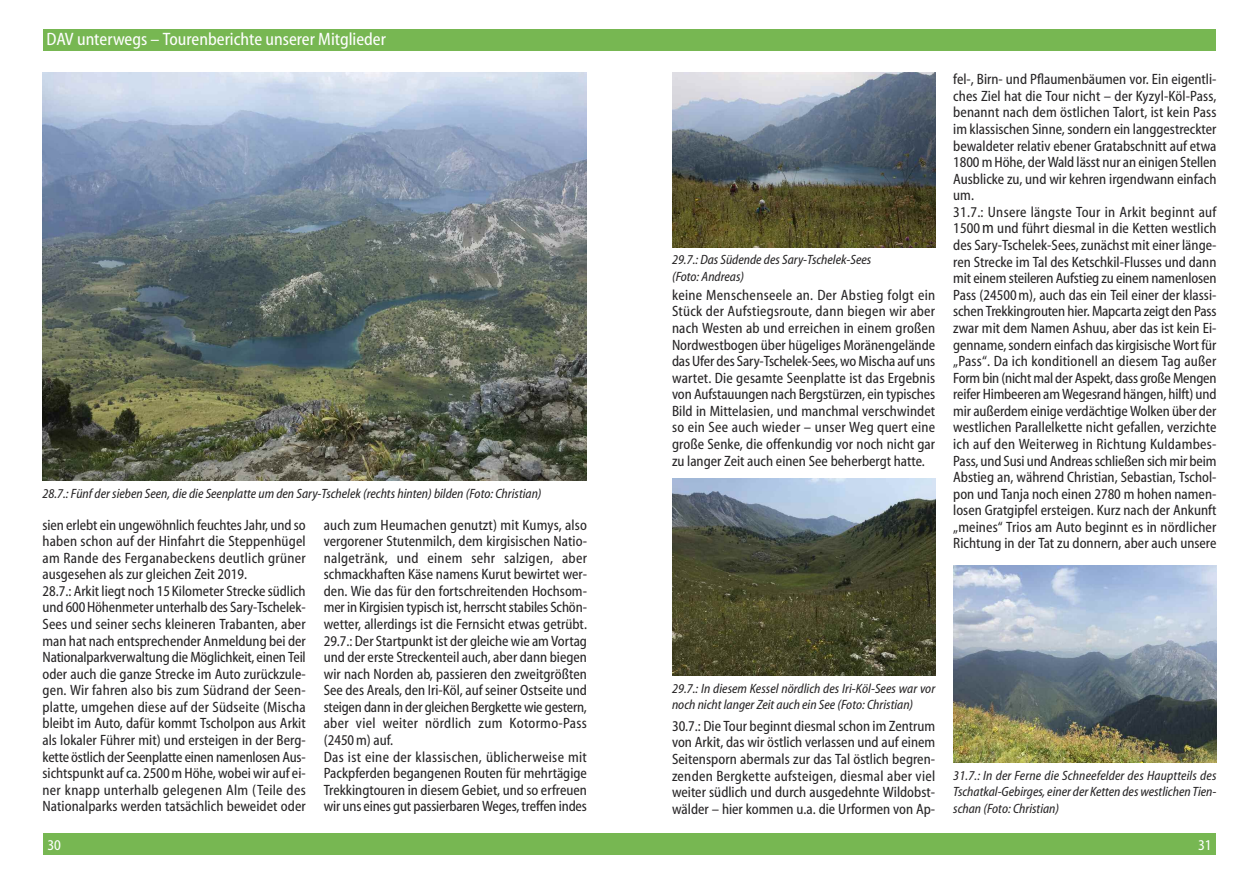
<style>
.page{position:relative;width:1259px;height:893px;background:#fff}
.page>*{position:absolute;margin:0;border:0;box-sizing:border-box;transform-origin:0 0}
.t1{font:condensed 18px "Myriad Web Pro";color:#fefefe}
.t2{font:condensed 15px/16.5px "Myriad Web Pro";color:#272526}
.t3{font:condensed 15px "Myriad Web Pro";color:#fefefe}
.t4{font:italic condensed 13.5px/16.2px "Myriad Web Pro";color:#272526}
.s1{font-size:16.5px}
</style>
<div class="page">
<div style="left:629px;top:833px;width:587px;height:21px;background:#77b752"></div>
<div style="left:629px;top:30px;width:587px;height:21px;background:#77b752"></div>
<div style="left:43px;top:833px;width:586px;height:21px;background:#77b752"></div>
<div style="left:43px;top:30px;width:586px;height:21px;background:#77b752"></div>
<img style="left:672px;top:72px;width:263px;height:176px">
<img style="left:672px;top:478px;width:263px;height:198px">
<img style="left:953px;top:565px;width:263px;height:198px">
<img style="left:43px;top:72px;width:544px;height:408px">
<p class="t1" style="left:46px;top:29px;width:341px">DAV unterwegs – Tourenberichte unserer Mitglieder</p>
<p class="t4" style="left:43px;top:486px;width:500px">28.7.: Fünf der sieben Seen, die die Seenplatte um den Sary-Tschelek (rechts hinten) bilden (Foto: Christian)</p>
<p class="t2" style="left:43px;top:516px;width:265px">sien erlebt ein ungewöhnlich feuchtes Jahr, und so haben schon auf der Hinfahrt die Steppenhügel am Rande des Ferganabeckens deutlich grüner ausgesehen als zur gleichen Zeit 2019.<br>28.7.: Arkit liegt noch 15 Kilometer Strecke südlich und 600Höhenmeter unterhalb des Sary-Tschelek-Sees und seiner sechs kleineren Trabanten, aber man hat nach entsprechender Anmeldung bei der Nationalparkverwaltung die Möglichkeit, einen Teil oder auch die ganze Strecke im Auto zurückzule&shy;gen. Wir fahren also bis zum Südrand der Seen&shy;platte, umgehen diese auf der Südseite (Mischa bleibt im Auto, dafür kommt Tscholpon aus Arkit als lokaler Führer mit) und ersteigen in der Berg&shy;kette östlich der Seenplatte einen namenlosen Aus&shy;sichtspunkt auf ca. 2500m Höhe, wobei wir auf ei&shy;ner knapp unterhalb gelegenen Alm (Teile des Nationalparks werden tatsächlich beweidet oder</p>
<p class="t2" style="left:324px;top:516px;width:265px">auch zum Heumachen genutzt) mit Kumys, also vergorener Stutenmilch, dem kirgisischen Natio&shy;nalgetränk, und einem sehr salzigen, aber schmackhaften Käse namens Kurut bewirtet wer&shy;den. Wie das für den fortschreitenden Hochsom&shy;mer in Kirgisien typisch ist, herrscht stabiles Schön&shy;wetter, allerdings ist die Fernsicht etwas getrübt.<br>29.7.: Der Startpunkt ist der gleiche wie am Vortag und der erste Streckenteil auch, aber dann biegen wir nach Norden ab, passieren den zweitgrößten See des Areals, den Iri-Köl, auf seiner Ostseite und steigen dann in der gleichen Bergkette wie gestern, aber viel weiter nördlich zum Kotormo-Pass (2450m) auf.<br>Das ist eine der klassischen, üblicherweise mit Packpferden begangenen Routen für mehrtägige Trekkingtouren in diesem Gebiet, und so erfreuen wir uns eines gut passierbaren Weges, treffen indes</p>
<p class="t4" style="left:672px;top:252px;width:201px">29.7.: Das Südende des Sary-Tschelek-Sees (Foto: Andreas)</p>
<p class="t2" style="left:672px;top:286px;width:265px;text-align:justify">keine Menschenseele an. Der Abstieg folgt ein Stück der Aufstiegsroute, dann biegen wir aber nach Westen ab und erreichen in einem großen Nordwestbogen über hügeliges Moränengelände das Ufer des Sary-Tschelek-Sees, wo Mischa auf uns wartet. Die gesamte Seenplatte ist das Ergebnis von Aufstauungen nach Bergstürzen, ein typisches Bild in Mittelasien, und manchmal verschwindet so ein See auch wieder – unser Weg quert eine große Senke, die offenkundig vor noch nicht gar zu langer Zeit auch einen See beherbergt hatte.</p>
<p class="t2" style="left:953px;top:71px;width:265px">fel-, Birn- und Pflaumenbäumen vor. Ein eigentli&shy;ches Ziel hat die Tour nicht – der Kyzyl-Köl-Pass, benannt nach dem östlichen Talort, ist kein Pass im klassischen Sinne, sondern ein langgestreckter bewaldeter relativ ebener Gratabschnitt auf etwa 1800m Höhe, der Wald lässt nur an einigen Stellen Ausblicke zu, und wir kehren irgendwann einfach um.<br>31.7.: Unsere längste Tour in Arkit beginnt auf 1500<span class="s1">m</span> und führt diesmal in die Ketten westlich des Sary-Tschelek-Sees, zunächst mit einer länge&shy;ren Strecke im Tal des Ketschkil-Flusses und dann mit einem steileren Aufstieg zu einem namenlosen Pass (24500m), auch das ein Teil einer der klassi&shy;schen Trekkingrouten hier. Mapcarta zeigt den Pass zwar mit dem Namen Ashuu, aber das ist kein Ei&shy;genname, sondern einfach das kirgisische Wort für „Pass“. Da ich konditionell an diesem Tag außer Form bin (nicht mal der Aspekt, dass große Mengen reifer Himbeeren am Wegesrand hängen, hilft) und mir außerdem einige verdächtige Wolken über der westlichen Parallelkette nicht gefallen, verzichte ich auf den Weiterweg in Richtung Kuldambes-Pass, und Susi und Andreas schließen sich mir beim Abstieg an, während Christian, Sebastian, Tschol&shy;pon und Tanja noch einen 2780 m hohen namen&shy;losen Gratgipfel ersteigen. Kurz nach der Ankunft „meines“ Trios am Auto beginnt es in nördlicher Richtung in der Tat zu donnern, aber auch unsere</p>
<p class="t4" style="left:672px;top:680px;width:265px">29.7.: In diesem Kessel nördlich des Iri-Köl-Sees war vor noch nicht langer Zeit auch ein See (Foto: Christian)</p>
<p class="t2" style="left:672px;top:717px;width:265px;text-align:justify">30.7.: Die Tour beginnt diesmal schon im Zentrum von Arkit, das wir östlich verlassen und auf einem Seitensporn abermals zur das Tal östlich begren&shy;zenden Bergkette aufsteigen, diesmal aber viel weiter südlich und durch ausgedehnte Wildobst&shy;wälder – hier kommen u.a. die Urformen von Ap-</p>
<p class="t4" style="left:953px;top:767px;width:265px;text-align:justify">31.7.: In der Ferne die Schneefelder des Hauptteils des Tschatkal-Gebirges,einer der Ketten deswestlichen Tien&shy;schan (Foto: Christian)</p>
<p class="t3" style="left:47px;top:836px;width:15px">30</p>
<p class="t3" style="left:1198px;top:836px;width:15px">31</p>
</div>
